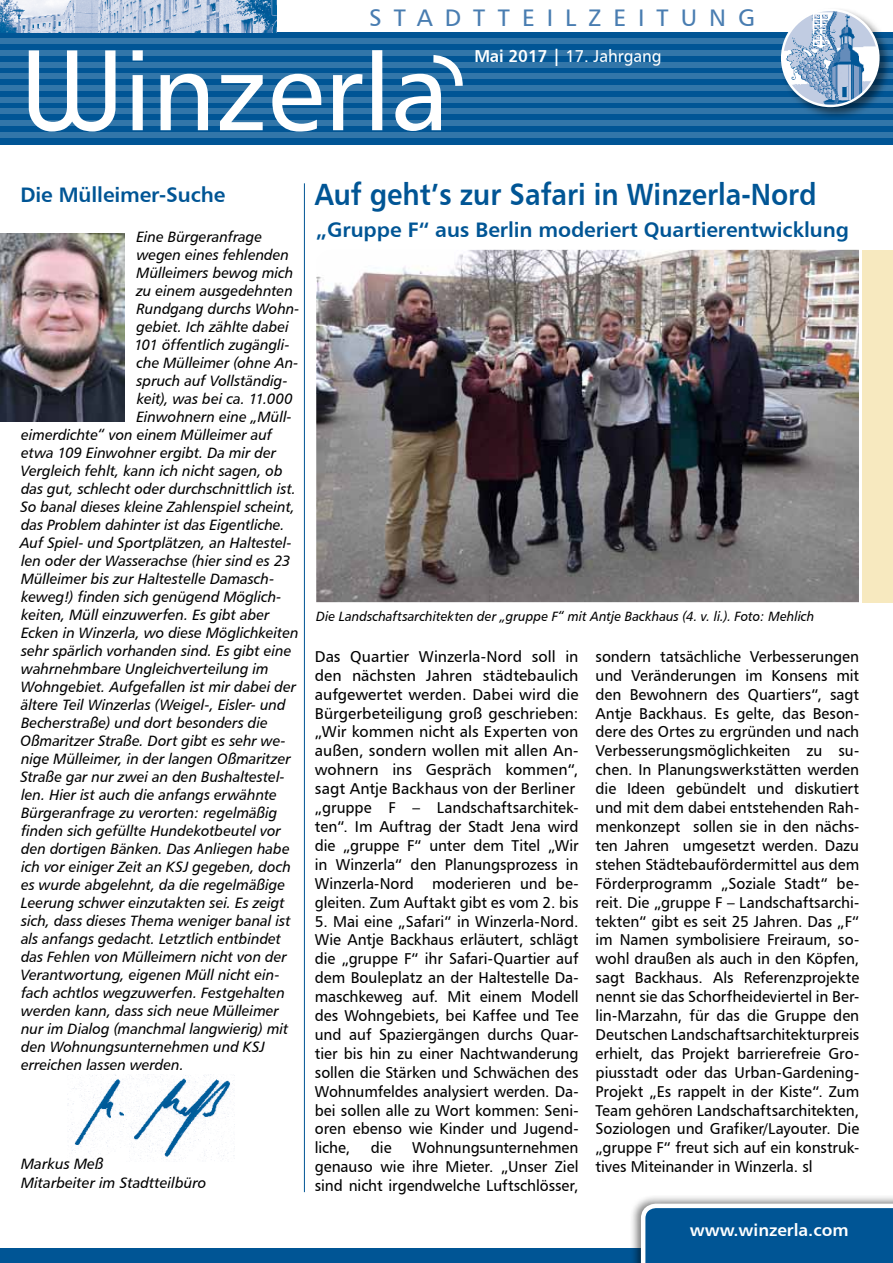
<style>
.page{position:relative;width:893px;height:1263px;background:#fff}
.page>*{position:absolute;margin:0;border:0;box-sizing:border-box;transform-origin:0 0}
.t1{font:30.75px "Humanist 777 BT Bold B";color:#005595;scale:.9 1}
.t2{font:24px "Humanist 777 BT Roman B";letter-spacing:.5em;color:#497db1}
.t3{font:21px "Humanist 777 BT Bold B";letter-spacing:-.005em;color:#005595}
.t4{font:17.25px "Humanist 777 BT Roman B";letter-spacing:-.005em;color:#fff;scale:.96 1}
.t5{font:17.25px "Humanist 777 BT Bold B";color:#fff}
.t6{font:15.75px/18.9px "Humanist 777 BT Roman B";color:#000;text-align:justify}
.t7{font:15px/18.9px "Humanist 777 BT Italic B";color:#000}
.t8{font:13.5px "Humanist 777 BT Italic B";letter-spacing:.005em;color:#000;scale:.95 1}
.s1{font-family:"Humanist 777 BT Bold B"}
</style>
<div class="page">
<div style="left:0;top:1249px;width:893px;height:14px;background:#005595"></div>
<img style="left:67px;top:1075px;width:168px;height:86px">
<div style="left:0;top:33px;width:893px;height:112px;background:#005595"></div>
<div style="left:0;top:39px;width:893px;height:5px;background:#3276a9"></div>
<div style="left:0;top:50px;width:893px;height:6px;background:#3276a9"></div>
<div style="left:0;top:62px;width:893px;height:5px;background:#3276a9"></div>
<div style="left:0;top:74px;width:893px;height:5px;background:#3276a9"></div>
<div style="left:0;top:85px;width:893px;height:6px;background:#3276a9"></div>
<div style="left:0;top:97px;width:893px;height:5px;background:#3276a9"></div>
<div style="left:0;top:109px;width:893px;height:5px;background:#3276a9"></div>
<div style="left:0;top:120px;width:893px;height:6px;background:#3276a9"></div>
<div style="left:0;top:132px;width:893px;height:5px;background:#3276a9"></div>
<img style="left:0;top:0;width:277px;height:33px">
<svg style="left:29px;top:50px;width:437px;height:82px"></svg>
<div style="left:629px;top:1194px;width:264px;height:69px;background:#000;opacity:.5"></div>
<div style="left:639px;top:1201px;width:254px;height:62px;background:#000;opacity:.5"></div>
<svg style="left:641px;top:1203px;width:252px;height:60px"></svg>
<hr style="left:304px;top:183px;width:1px;height:1009px;background:#005595">
<div style="left:863px;top:250px;width:30px;height:352px;background:#f7e9bf"></div>
<img style="left:316px;top:250px;width:543px;height:352px">
<img style="left:0;top:233px;width:124px;height:188px">
<div style="left:779px;top:6px;width:114px;height:115px;background:#000;opacity:.5"></div>
<img style="left:782px;top:10px;width:96px;height:96px;border-radius:48px">
<div style="left:781px;top:9px;width:99px;height:98px;border:2px solid #fff;border-radius:50%"></div>
<h2 class="t2" style="left:369px;top:2px;width:388px">Stadtteilzeitung</h2>
<p class="t4" style="left:474px;top:45px;width:196px"><span class="s1">Mai 2017 |</span> 17. Jahrgang</p>
<h3 class="t3" style="left:21px;top:182px;width:206px">Die Mülleimer-Suche</h3>
<h1 class="t1" style="left:315px;top:175px;width:559px">Auf geht’s zur Safari in Winzerla-Nord</h1>
<h3 class="t3" style="left:316px;top:216px;width:534px">„Gruppe F“ aus Berlin moderiert Quartierentwicklung</h3>
<p class="t7" style="left:136px;top:227px;width:127px">Eine Bürgeranfrage</p>
<p class="t7" style="left:137px;top:245px;width:154px">wegen eines fehlenden</p>
<p class="t7" style="left:137px;top:263px;width:158px">Mülleimers bewog mich</p>
<p class="t7" style="left:136px;top:281px;width:158px">zu einem ausgedehnten</p>
<p class="t7" style="left:136px;top:299px;width:164px">Rundgang durchs Wohn-</p>
<p class="t7" style="left:136px;top:317px;width:154px">gebiet. Ich zählte dabei</p>
<p class="t7" style="left:134px;top:335px;width:157px">101 öffentlich zugängli-</p>
<p class="t7" style="left:137px;top:353px;width:163px">che Mülleimer (ohne An-</p>
<p class="t7" style="left:137px;top:371px;width:152px">spruch auf Vollständig-</p>
<p class="t7" style="left:137px;top:389px;width:158px">keit), was bei ca. 11.000</p>
<p class="t7" style="left:137px;top:407px;width:157px">Einwohnern eine „Müll-</p>
<p class="t7" style="left:21px;top:425px;width:252px">eimerdichte“ von einem Mülleimer auf</p>
<p class="t7" style="left:21px;top:443px;width:257px">etwa 109 Einwohner ergibt. Da mir der</p>
<p class="t7" style="left:20px;top:461px;width:264px">Vergleich fehlt, kann ich nicht sagen, ob</p>
<p class="t7" style="left:21px;top:479px;width:276px">das gut, schlecht oder durchschnittlich ist.</p>
<p class="t7" style="left:20px;top:497px;width:276px">So banal dieses kleine Zahlenspiel scheint,</p>
<p class="t7" style="left:21px;top:515px;width:265px">das Problem dahinter ist das Eigentliche.</p>
<p class="t7" style="left:20px;top:533px;width:273px">Auf Spiel- und Sportplätzen, an Haltestel-</p>
<p class="t7" style="left:21px;top:551px;width:271px">len oder der Wasserachse (hier sind es 23</p>
<p class="t7" style="left:21px;top:569px;width:255px">Mülleimer bis zur Haltestelle Damasch-</p>
<p class="t7" style="left:21px;top:587px;width:262px">keweg!) finden sich genügend Möglich-</p>
<p class="t7" style="left:21px;top:605px;width:250px">keiten, Müll einzuwerfen. Es gibt aber</p>
<p class="t7" style="left:21px;top:623px;width:279px">Ecken in Winzerla, wo diese Möglichkeiten</p>
<p class="t7" style="left:21px;top:641px;width:272px">sehr spärlich vorhanden sind. Es gibt eine</p>
<p class="t7" style="left:21px;top:659px;width:249px">wahrnehmbare Ungleichverteilung im</p>
<p class="t7" style="left:21px;top:677px;width:277px">Wohngebiet. Aufgefallen ist mir dabei der</p>
<p class="t7" style="left:21px;top:695px;width:266px">ältere Teil Winzerlas (Weigel-, Eisler- und</p>
<p class="t7" style="left:21px;top:713px;width:248px">Becherstraße) und dort besonders die</p>
<p class="t7" style="left:21px;top:731px;width:267px">Oßmaritzer Straße. Dort gibt es sehr we-</p>
<p class="t7" style="left:21px;top:749px;width:271px">nige Mülleimer, in der langen Oßmaritzer</p>
<p class="t7" style="left:20px;top:767px;width:266px">Straße gar nur zwei an den Bushaltestel-</p>
<p class="t7" style="left:21px;top:785px;width:257px">len. Hier ist auch die anfangs erwähnte</p>
<p class="t7" style="left:21px;top:803px;width:258px">Bürgeranfrage zu verorten: regelmäßig</p>
<p class="t7" style="left:21px;top:821px;width:261px">finden sich gefüllte Hundekotbeutel vor</p>
<p class="t7" style="left:21px;top:839px;width:270px">den dortigen Bänken. Das Anliegen habe</p>
<p class="t7" style="left:21px;top:857px;width:271px">ich vor einiger Zeit an KSJ gegeben, doch</p>
<p class="t7" style="left:21px;top:875px;width:265px">es wurde abgelehnt, da die regelmäßige</p>
<p class="t7" style="left:21px;top:893px;width:265px">Leerung schwer einzutakten sei. Es zeigt</p>
<p class="t7" style="left:21px;top:911px;width:271px">sich, dass dieses Thema weniger banal ist</p>
<p class="t7" style="left:21px;top:929px;width:262px">als anfangs gedacht. Letztlich entbindet</p>
<p class="t7" style="left:21px;top:947px;width:267px">das Fehlen von Mülleimern nicht von der</p>
<p class="t7" style="left:20px;top:965px;width:261px">Verantwortung, eigenen Müll nicht ein-</p>
<p class="t7" style="left:21px;top:983px;width:265px">fach achtlos wegzuwerfen. Festgehalten</p>
<p class="t7" style="left:21px;top:1001px;width:259px">werden kann, dass sich neue Mülleimer</p>
<p class="t7" style="left:21px;top:1019px;width:269px">nur im Dialog (manchmal langwierig) mit</p>
<p class="t7" style="left:21px;top:1037px;width:246px">den Wohnungsunternehmen und KSJ</p>
<p class="t7" style="left:21px;top:1055px;width:164px">erreichen lassen werden.</p>
<p class="t8" style="left:316px;top:608px;width:526px">Die Landschaftsarchitekten der „gruppe F“ mit Antje Backhaus (4. v. li.). Foto: Mehlich</p>
<p class="t6" style="left:315px;top:647px;width:265px;text-align:left">Das Quartier Winzerla-Nord soll in den nächsten Jahren städtebaulich aufgewertet werden. Dabei wird die Bürgerbeteiligung groß geschrieben: „Wir kommen nicht als Experten von außen, sondern wollen mit allen An&shy;wohnern ins Gespräch kommen“, sagt Antje Backhaus von der Berliner „gruppe F – Landschaftsarchitek&shy;ten“. I m Auftrag der Stadt Jena wird die „gruppe F“ unter dem Titel „Wir in Winzerla“ den Planungsprozess in Winzerla-Nord moderieren und be&shy;gleiten. Zum Auftakt gibt es vom 2. bis</p>
<p class="t6" style="left:315px;top:911px;width:265px">5. Mai eine „Safari“ in Winzerla-Nord.<br>Wie Antje Backhaus erläutert, schlägt die „gruppe F“ ihr Safari-Quartier auf dem Bouleplatz an der Haltestelle Da&shy;maschkeweg auf. Mit einem Modell des Wohngebiets, bei Kaffee und Tee und auf Spaziergängen durchs Quar&shy;tier bis hin zu einer Nachtwanderung sollen die Stärken und Schwächen des Wohnumfeldes analysiert werden. Da&shy;bei sollen alle zu Wort kommen: Seni&shy;oren ebenso wie Kinder und Jugend&shy;liche,</p>
<p class="t6" style="left:596px;top:647px;width:265px">sondern tatsächliche Verbesserungen und Veränderungen im Konsens mit den Bewohnern des Quartiers“, sagt Antje Backhaus. Es gelte, das Beson&shy;dere des Ortes zu ergründen und nach Verbesserungsmöglichkeiten zu su&shy;chen. I n Planungswerkstätten werden die Ideen gebündelt und diskutiert und mit dem dabei entstehenden Rah&shy;menkonzept sollen sie in den nächs&shy;ten Jahren umgesetzt werden. Dazu stehen Städtebaufördermittel aus dem Förderprogramm „Soziale Stadt“ be&shy;reit. Die „gruppe F – Landschaftsarchi&shy;tekten“ gibt es seit 25 Jahren. Das „F“ im Namen symbolisiere Freiraum, so&shy;wohl draußen als auch in den Köpfen, sagt Backhaus. Als Referenzprojekte nennt sie das Schorfheideviertel in Ber&shy;lin-Marzahn, für das die Gruppe den Deutschen Landschaftsarchitekturpreis erhielt, das Projekt barrierefreie Gro&shy;piusstadt oder das U rban-Gardening-Projekt „Es rappelt in der Kiste“. Zum Team gehören Landschaftsarchitekten, Soziologen und Grafiker/Layouter. Die „gruppe F“ freut sich auf ein konstruk&shy;tives Miteinander in Winzerla. sl</p>
<p class="t6" style="left:315px;top:1138px;width:265px;text-indent:97px">Wohnungsunternehmen genauso wie ihre Mieter. „U nser Ziel sind nicht irgendwelche Luftschlösser,</p>
<p class="t6" style="left:371px;top:1138px;width:22px">die</p>
<p class="t7" style="left:21px;top:1154px;width:187px">Markus Meß<br>Mitarbeiter im Stadtteilbüro</p>
<p class="t5" style="left:690px;top:1219px;width:160px">www.winzerla.com</p>
</div>
